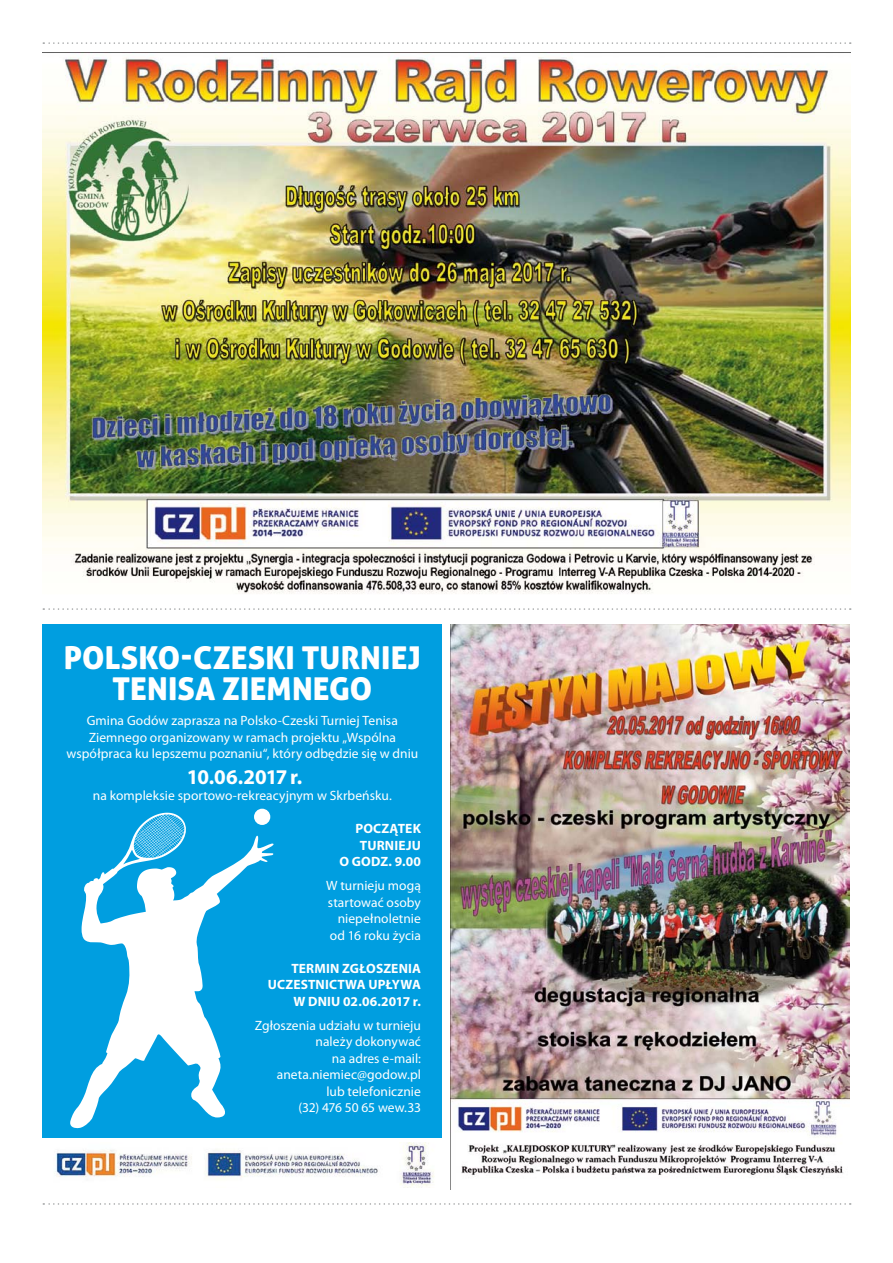
<style>
.page{position:relative;width:893px;height:1263px;background:#fff}
.page>*{position:absolute;margin:0;border:0;box-sizing:border-box;transform-origin:0 0}
.t1{font:31.5px/31.5px "Aller Display";letter-spacing:.005em;color:#fff;text-align:center}
.t2{font:700 21px "Myriad Pro";letter-spacing:-.025em;color:#fff}
.t3{font:13.5px/16.5px "Myriad Pro";letter-spacing:.005em;color:#fff;text-align:right}
.t4{font:700 13.5px/16.5px "Myriad Pro";letter-spacing:.01em;color:#fff;text-align:right}
</style>
<div class="page">
<svg style="left:43px;top:42px;width:808px;height:2px"></svg>
<svg style="left:43px;top:608px;width:808px;height:2px"></svg>
<svg style="left:43px;top:1203px;width:808px;height:2px"></svg>
<img style="left:451px;top:625px;width:399px;height:551px">
<img style="left:43px;top:52px;width:807px;height:542px">
<div style="left:43px;top:625px;width:399px;height:513px;background:#009ee0"></div>
<img style="left:55px;top:1143px;width:379px;height:44px">
<svg style="left:70px;top:813px;width:204px;height:316px"></svg>
<div style="left:254px;top:809px;width:16px;height:16px;background:#fff;border-radius:50%"></div>
<h1 class="t1" style="left:64px;top:641px;width:358px">POLSKO-CZESKI TURNIEJ<br>TENISA ZIEMNEGO</h1>
<p class="t3" style="left:66px;top:712px;width:353px;text-align:center">Gmina Godów zaprasza na Polsko-Czeski Turniej Tenisa<br>Ziemnego organizowany w ramach projektu „Wspólna współpraca ku lepszemu poznaniu“, który odbędzie się w dniu</p>
<h2 class="t2" style="left:187px;top:763px;width:117px">10.06.2017r.</h2>
<p class="t3" style="left:93px;top:787px;width:300px">na kompleksie sportowo-rekreacyjnym w Skrbeńsku.</p>
<p class="t4" style="left:339px;top:820px;width:83px">POCZĄTEK<br>TURNIEJU<br>O GODZ. 9.00</p>
<p class="t3" style="left:326px;top:877px;width:96px">W turnieju mogą startować osoby niepełnoletnie od 16 roku życia</p>
<p class="t4" style="left:268px;top:960px;width:155px">TERMIN ZGŁOSZENIA<br>UCZESTNICTWA UPŁYWA<br>W DNIU 02.06.2017 r.</p>
<p class="t3" style="left:255px;top:1017px;width:168px">Zgłoszenia udziału w turnieju należy dokonywać<br>na adres e-mail: aneta.niemiec@godow.pl<br>lub telefonicznie<br>(32) 476 50 65 wew.33</p>
</div>
